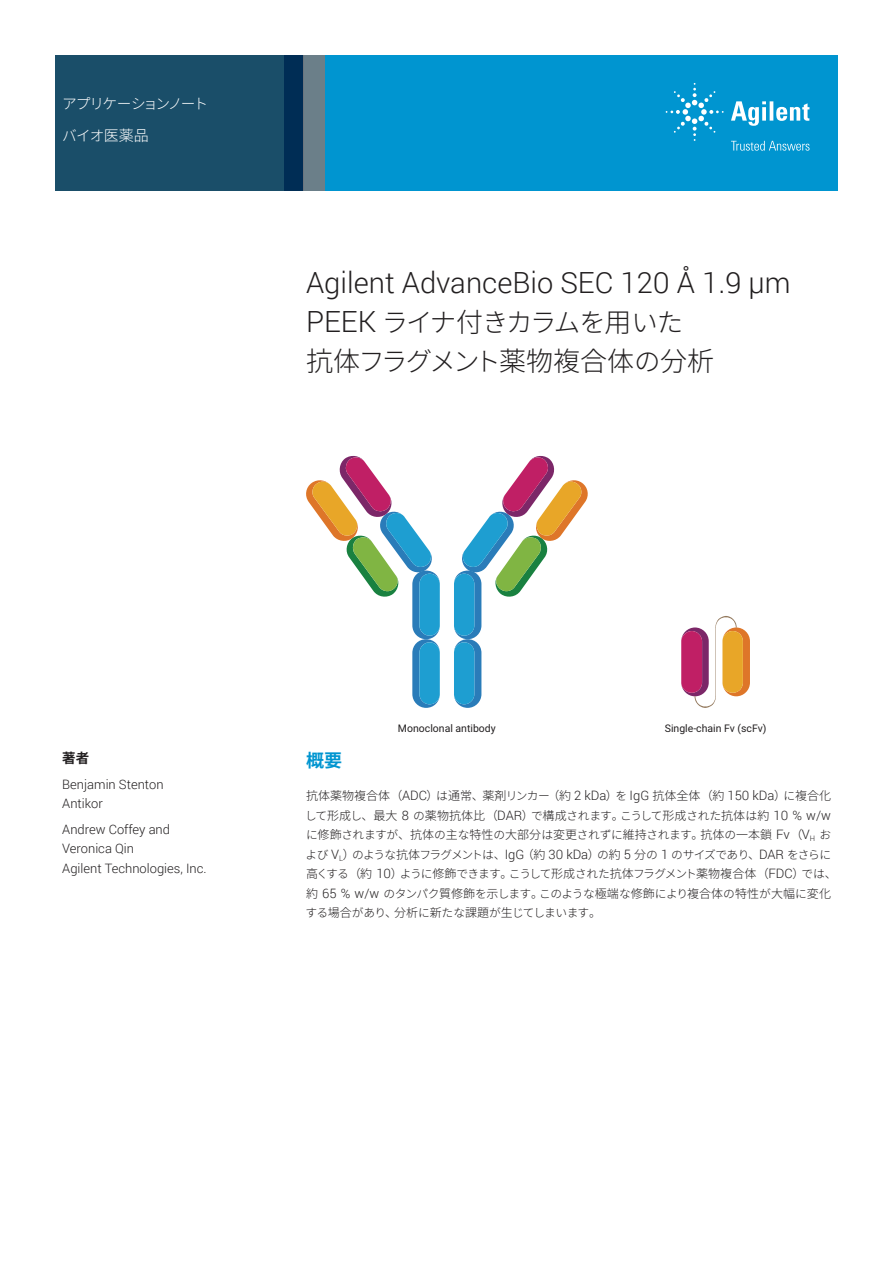
<style>
.page{position:relative;width:893px;height:1263px;background:#fff}
.page>*{position:absolute;margin:0;border:0;box-sizing:border-box;transform-origin:0 0}
.t1{font:300 29.1px "Roboto";color:#221f20}
.t2{font:300 27px "Noto Sans CJ Kjp";color:#221f20}
.t3{font:300 26.4px "Noto Sans CJ Kjp";letter-spacing:-.085em;color:#221f20}
.t4{font:700 18px "Noto Sans CJ Kjp";color:#0095d0}
.t5{font:300 14.7px/32.2px "Noto Sans CJ Kjp";letter-spacing:-.09em;color:#fff}
.t6{font:700 13.5px "Noto Sans CJ Kjp";color:#221f20}
.t7{font:300 12.9px/19.5px "Roboto";color:#221f20}
.t8{font:300 12px/19.5px "Noto Sans CJ Kjp";color:#221f20;text-align:justify}
.t9{font:300 11.7px/19.5px "Noto Sans CJ Kjp";letter-spacing:-.07em;color:#221f20}
.t10{font:10.5px "Roboto";color:#221f20}
.s1{font-size:15px}
.s2{font-family:"Roboto";font-size:29.1px}
.s3{font-size:27px}
.s4{font-size:26.4px}
.s5{font-family:"Roboto";font-size:12.9px}
.s6{font-size:11.7px}
.s7{font-size:12px}
</style>
<div class="page">
<div style="left:284px;top:55px;width:554px;height:135px;background:#0095d0"></div>
<svg style="left:55px;top:55px;width:249px;height:135px;background:#184b67"></svg>
<div style="left:304px;top:55px;width:21px;height:135px;background:#6b7f89"></div>
<svg style="left:306px;top:456px;width:134px;height:252px"></svg>
<svg style="left:454px;top:456px;width:134px;height:252px"></svg>
<svg style="left:681px;top:616px;width:69px;height:92px"></svg>
<svg style="left:731px;top:101px;width:78px;height:25px"></svg>
<svg style="left:666px;top:83px;width:58px;height:58px"></svg>
<svg style="left:731px;top:141px;width:78px;height:10px"></svg>
<p class="t5" style="left:62px;top:88px;width:148px">アプリケーションノートバイオ<span class="s1">医薬品</span></p>
<h1 class="t1" style="left:306px;top:262px;width:486px">Agilent AdvanceBio SEC 120 Å 1.9 µm</h1>
<h3 class="t3" style="left:306px;top:307px;width:379px"><span class="s2">PEEK</span> ライナ<span class="s3">付</span>きカラムを<span class="s3">用</span>いた</h3>
<h2 class="t2" style="left:306px;top:346px;width:410px">抗体<span class="s4">フラグメント</span>薬物複合体<span class="s4">の</span>分析</h2>
<p class="t6" style="left:62px;top:751px;width:28px">著者</p>
<p class="t7" style="left:62px;top:774px;width:103px">Benjamin Stenton<br>Antikor</p>
<p class="t7" style="left:62px;top:819px;width:146px">Andrew Coffey and<br>Veronica Qin<br>Agilent Technologies, Inc.</p>
<p class="t10" style="left:398px;top:721px;width:99px">Monoclonal antibody</p>
<p class="t10" style="left:665px;top:721px;width:103px">Single-chain Fv (scFv)</p>
<h3 class="t4" style="left:306px;top:750px;width:37px">概要</h3>
<p class="t8" style="left:305px;top:786px;width:527px">抗体薬物複合体（<span class="s5">ADC</span>）<span class="s6">は</span>通常、薬剤<span class="s6">リンカー</span>（約 <span class="s5">2 kDa</span>）<span class="s6">を</span> <span class="s5">IgG</span> 抗体全体（約 <span class="s5">150 kDa</span>）<span class="s6">に</span>複合化<span class="s6">して</span>形成<span class="s6">し</span>、最大 <span class="s5">8</span> <span class="s6">の</span>薬物抗体比（<span class="s5">DAR</span>）<span class="s6">で</span>構成<span class="s6">されます</span>。<span class="s6">こうして</span>形成<span class="s6">された</span>抗体<span class="s6">は</span>約 <span class="s5">10 % w/w</span><span class="s6">に</span>修飾<span class="s6">されますが</span>、抗体<span class="s6">の</span>主<span class="s6">な</span>特性<span class="s6">の</span>大部分<span class="s6">は</span>変更<span class="s6">されずに</span>維持<span class="s6">されます</span>。抗体<span class="s6">の</span>一本鎖 <span class="s5">Fv</span>（<span class="s5">V</span><sub>H</sub> <span class="s6">お</span></p>
<p class="t9" style="left:305px;top:845px;width:533px">よび <span class="s5">V</span><sub>L</sub><span class="s7">）</span>のような<span class="s7">抗体</span>フラグメントは<span class="s7">、</span><span class="s5">IgG</span><span class="s7">（約</span> <span class="s5">30 kDa</span><span class="s7">）</span>の<span class="s7">約</span> <span class="s5">5</span> <span class="s7">分</span>の <span class="s5">1</span> のサイズであり<span class="s7">、</span><span class="s5">DAR</span> をさらに<span class="s7">高</span>くする<span class="s7">（約</span> <span class="s5">10</span><span class="s7">）</span>ように<span class="s7">修飾</span>できます<span class="s7">。</span>こうして<span class="s7">形成</span>された<span class="s7">抗体</span>フラグメント<span class="s7">薬物複合体（</span><span class="s5">FDC</span><span class="s7">）</span>では<span class="s7">、約</span> <span class="s5">65 % w/w</span> のタンパク<span class="s7">質修飾</span>を<span class="s7">示</span>します<span class="s7">。</span>このような<span class="s7">極端</span>な<span class="s7">修飾</span>により<span class="s7">複合体</span>の<span class="s7">特性</span>が<span class="s7">大幅</span>に<span class="s7">変化</span>する<span class="s7">場合</span>があり<span class="s7">、分析</span>に<span class="s7">新</span>たな<span class="s7">課題</span>が<span class="s7">生</span>じてしまいます<span class="s7">。</span></p>
</div>
